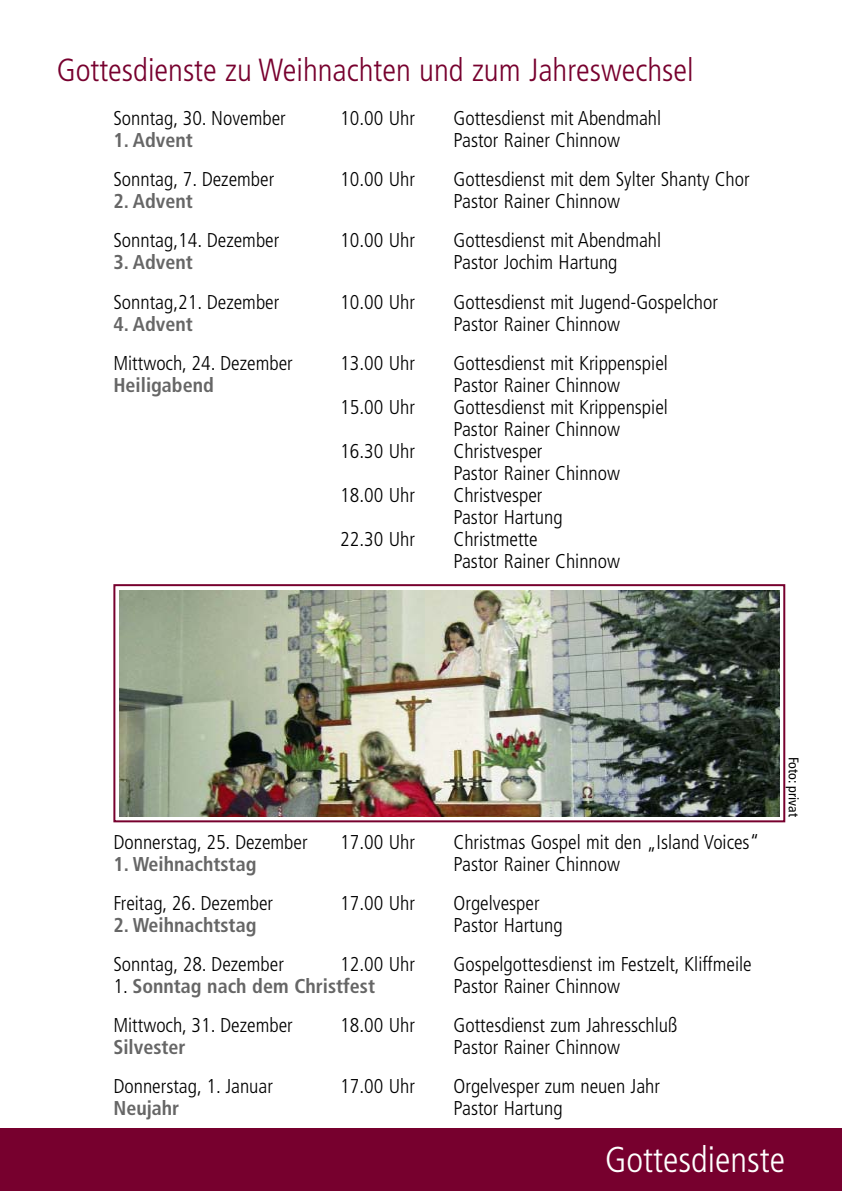
<style>
.page{position:relative;width:842px;height:1191px;background:#fff}
.page>*{position:absolute;margin:0;border:0;box-sizing:border-box;transform-origin:0 0}
.t1{font:300 condensed 36px "Frutiger";color:#fff}
.t2{font:300 condensed 32px "Frutiger";color:#77002e}
.t3{font:300 condensed 20px/22px "Frutiger";color:#000}
.t4{font:700 condensed 20px "Frutiger";color:#666}
.t5{font:condensed 14px "Frutiger";color:#000}
.s1{font-weight:300;color:#000}
</style>
<div class="page">
<div style="left:0;top:1128px;width:842px;height:63px;background:#77002e"></div>
<div style="left:113px;top:584px;width:672px;height:238px;border:2px solid #77002e"></div>
<img style="left:119px;top:591px;width:661px;height:225px">
<h2 class="t2" style="left:57px;top:57px;width:638px">Gottesdienste zu Weihnachten und zum Jahreswechsel</h2>
<p class="t3" style="left:113px;top:109px;width:174px">Sonntag, 30. November</p>
<p class="t3" style="left:340px;top:109px;width:76px">10.00 Uhr</p>
<p class="t3" style="left:454px;top:109px;width:209px">Gottesdienst mit Abendmahl</p>
<p class="t4" style="left:113px;top:132px;width:81px">1. Advent</p>
<p class="t3" style="left:454px;top:131px;width:168px">Pastor Rainer Chinnow</p>
<p class="t3" style="left:113px;top:170px;width:162px">Sonntag, 7. Dezember</p>
<p class="t3" style="left:340px;top:170px;width:76px">10.00 Uhr</p>
<p class="t3" style="left:454px;top:170px;width:298px">Gottesdienst mit dem Sylter Shanty Chor</p>
<p class="t4" style="left:113px;top:193px;width:81px">2. Advent</p>
<p class="t3" style="left:454px;top:192px;width:168px">Pastor Rainer Chinnow</p>
<p class="t3" style="left:113px;top:231px;width:167px">Sonntag,14. Dezember</p>
<p class="t3" style="left:340px;top:231px;width:76px">10.00 Uhr</p>
<p class="t3" style="left:454px;top:231px;width:209px">Gottesdienst mit Abendmahl</p>
<p class="t4" style="left:113px;top:254px;width:81px">3. Advent</p>
<p class="t3" style="left:454px;top:253px;width:165px">Pastor Jochim Hartung</p>
<p class="t3" style="left:113px;top:292px;width:167px">Sonntag,21. Dezember</p>
<p class="t3" style="left:340px;top:292px;width:76px">10.00 Uhr</p>
<p class="t3" style="left:454px;top:292px;width:266px">Gottesdienst mit Jugend-Gospelchor</p>
<p class="t4" style="left:113px;top:315px;width:81px">4. Advent</p>
<p class="t3" style="left:454px;top:314px;width:168px">Pastor Rainer Chinnow</p>
<p class="t3" style="left:113px;top:353px;width:181px">Mittwoch, 24. Dezember</p>
<p class="t3" style="left:340px;top:353px;width:76px">13.00 Uhr</p>
<p class="t3" style="left:454px;top:353px;width:216px">Gottesdienst mit Krippenspiel</p>
<p class="t4" style="left:113px;top:376px;width:102px">Heiligabend</p>
<p class="t3" style="left:454px;top:375px;width:168px">Pastor Rainer Chinnow</p>
<p class="t3" style="left:340px;top:397px;width:76px">15.00 Uhr</p>
<p class="t3" style="left:454px;top:397px;width:216px">Gottesdienst mit Krippenspiel<br>Pastor Rainer Chinnow</p>
<p class="t3" style="left:340px;top:441px;width:76px">16.30 Uhr</p>
<p class="t3" style="left:454px;top:441px;width:168px">Christvesper<br>Pastor Rainer Chinnow</p>
<p class="t3" style="left:340px;top:485px;width:76px">18.00 Uhr</p>
<p class="t3" style="left:454px;top:485px;width:110px">Christvesper<br>Pastor Hartung</p>
<p class="t3" style="left:340px;top:529px;width:76px">22.30 Uhr</p>
<p class="t3" style="left:454px;top:529px;width:168px">Christmette<br>Pastor Rainer Chinnow</p>
<p class="t3" style="left:113px;top:832px;width:196px">Donnerstag, 25. Dezember</p>
<p class="t3" style="left:340px;top:832px;width:76px">17.00 Uhr</p>
<p class="t3" style="left:454px;top:832px;width:307px">Christmas Gospel mit den „Island Voices“</p>
<p class="t4" style="left:113px;top:855px;width:145px">1. Weihnachtstag</p>
<p class="t3" style="left:454px;top:854px;width:168px">Pastor Rainer Chinnow</p>
<p class="t3" style="left:113px;top:893px;width:161px">Freitag, 26. Dezember</p>
<p class="t3" style="left:340px;top:893px;width:76px">17.00 Uhr</p>
<p class="t3" style="left:454px;top:893px;width:88px">Orgelvesper</p>
<p class="t4" style="left:113px;top:916px;width:145px">2. Weihnachtstag</p>
<p class="t3" style="left:454px;top:915px;width:110px">Pastor Hartung</p>
<p class="t3" style="left:113px;top:954px;width:172px">Sonntag, 28. Dezember</p>
<p class="t3" style="left:340px;top:954px;width:76px">12.00 Uhr</p>
<p class="t3" style="left:454px;top:954px;width:300px">Gospelgottesdienst im Festzelt, Kliffmeile</p>
<p class="t4" style="left:113px;top:977px;width:263px"><span class="s1">1.</span> Sonntag nach dem Christfest</p>
<p class="t3" style="left:454px;top:976px;width:168px">Pastor Rainer Chinnow</p>
<p class="t3" style="left:113px;top:1015px;width:181px">Mittwoch, 31. Dezember</p>
<p class="t3" style="left:340px;top:1015px;width:76px">18.00 Uhr</p>
<p class="t3" style="left:454px;top:1015px;width:225px">Gottesdienst zum Jahresschluß</p>
<p class="t4" style="left:113px;top:1038px;width:74px">Silvester</p>
<p class="t3" style="left:454px;top:1037px;width:168px">Pastor Rainer Chinnow</p>
<p class="t3" style="left:113px;top:1076px;width:161px">Donnerstag, 1. Januar</p>
<p class="t3" style="left:340px;top:1076px;width:76px">17.00 Uhr</p>
<p class="t3" style="left:454px;top:1076px;width:208px">Orgelvesper zum neuen Jahr</p>
<p class="t4" style="left:113px;top:1099px;width:67px">Neujahr</p>
<p class="t3" style="left:454px;top:1098px;width:110px">Pastor Hartung</p>
<p class="t5" style="left:799px;top:756px;width:61px;rotate:90deg">Foto: privat</p>
<h1 class="t1" style="left:605px;top:1144px;width:182px">Gottesdienste</h1>
</div>
